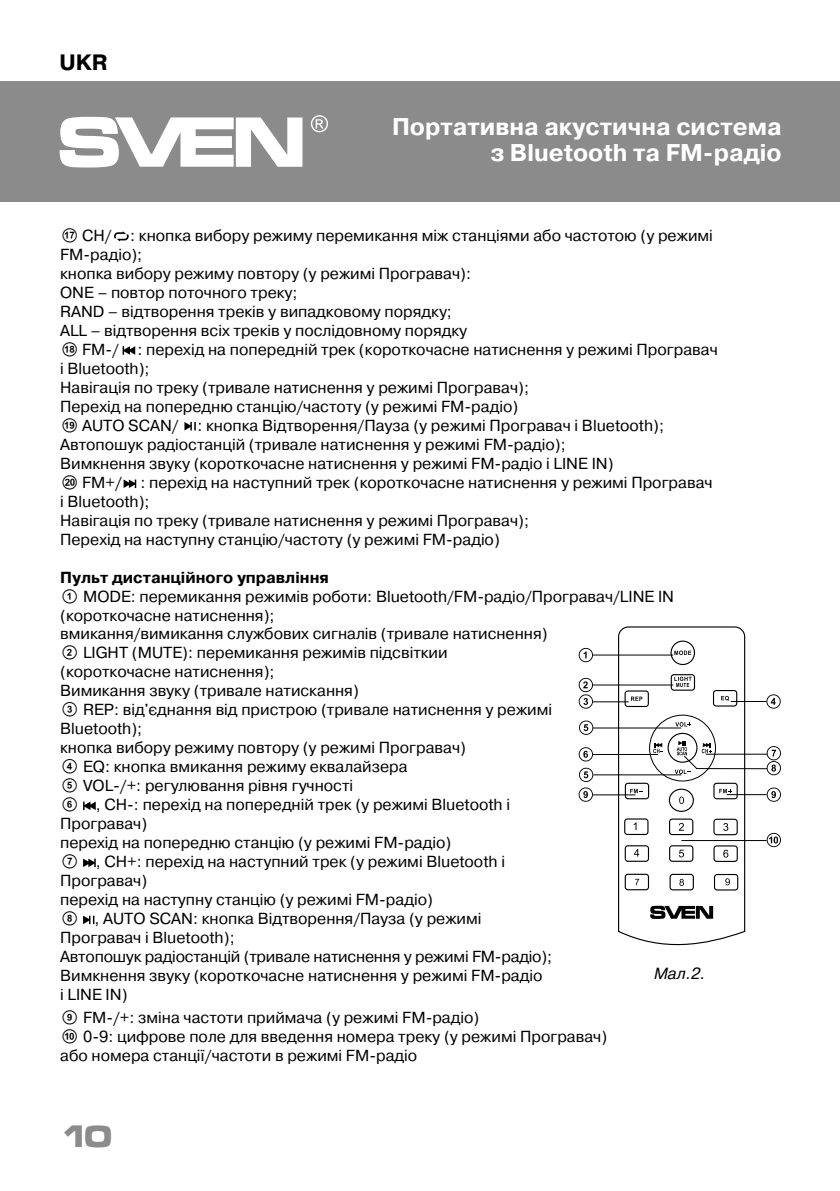
<style>
.page{position:relative;width:840px;height:1191px;background:#fff}
.page>*{position:absolute;margin:0;border:0;box-sizing:border-box;transform-origin:0 0}
.t1{font:700 30px "Micra";color:#8b8b8b}
.t2{font:700 24.2px/26px "Pragmatica";color:#fff;text-align:right}
.t3{font:700 22.2px "Pragmatica";color:#000}
.t4{font:italic 16.2px "Pragmatica";color:#000}
.t5{font:16px/19px "Pragmatica";color:#000}
.s1{font-family:"SVEN"}
.s2{font-weight:700}
</style>
<div class="page">
<div style="left:0;top:81px;width:839px;height:121px;background:#8b8b8b"></div>
<svg style="left:60px;top:117px;width:242px;height:50px"></svg>
<svg style="left:311px;top:115px;width:17px;height:17px"></svg>
<svg style="left:114px;top:231px;width:15px;height:10px"></svg>
<svg style="left:122px;top:346px;width:13px;height:9px"></svg>
<svg style="left:184px;top:422px;width:12px;height:8px"></svg>
<svg style="left:123px;top:479px;width:13px;height:9px"></svg>
<svg style="left:617px;top:626px;width:128px;height:320px"></svg>
<svg style="left:634px;top:879px;width:4px;height:6px"></svg>
<svg style="left:679px;top:878px;width:4px;height:8px"></svg>
<svg style="left:725px;top:878px;width:4px;height:7px"></svg>
<svg style="left:674px;top:676px;width:17px;height:11px"></svg>
<svg style="left:674px;top:650px;width:16px;height:5px"></svg>
<svg style="left:675px;top:722px;width:15px;height:4px"></svg>
<svg style="left:720px;top:696px;width:8px;height:4px"></svg>
<svg style="left:630px;top:696px;width:12px;height:5px"></svg>
<svg style="left:649px;top:905px;width:63px;height:14px"></svg>
<svg style="left:578px;top:648px;width:14px;height:14px"></svg>
<svg style="left:578px;top:678px;width:14px;height:30px"></svg>
<hr style="left:592px;top:654px;width:80px;height:1px;background:#000">
<hr style="left:592px;top:684px;width:80px;height:1px;background:#000">
<hr style="left:592px;top:701px;width:36px;height:1px;background:#000">
<hr style="left:730px;top:701px;width:36px;height:1px;background:#000">
<svg style="left:766px;top:694px;width:14px;height:14px"></svg>
<svg style="left:579px;top:720px;width:14px;height:15px"></svg>
<hr style="left:592px;top:727px;width:88px;height:1px;background:#000">
<hr style="left:593px;top:774px;width:88px;height:1px;background:#000">
<hr style="left:592px;top:754px;width:65px;height:1px;background:#000">
<svg style="left:578px;top:747px;width:14px;height:14px"></svg>
<hr style="left:592px;top:794px;width:43px;height:1px;background:#000">
<svg style="left:578px;top:767px;width:15px;height:34px"></svg>
<svg style="left:623px;top:732px;width:157px;height:130px"></svg>
<svg style="left:83px;top:801px;width:13px;height:9px"></svg>
<svg style="left:83px;top:858px;width:13px;height:9px"></svg>
<svg style="left:83px;top:915px;width:11px;height:9px"></svg>
<h3 class="t3" style="left:60px;top:47px;width:50px">UKR</h3>
<h2 class="t2" style="left:392px;top:114px;width:391px">Портативна акустична система з Bluetooth та FM-радіо</h2>
<p class="t5" style="left:60px;top:226px;width:658px"><span class="s1">Q</span> CH/ : кнопка вибору режиму перемикання між станціями або частотою (у режимі FM-радіо);<br>кнопка вибору режиму повтору (у режимі Програвач):<br>ONE – повтор поточного треку;<br>RAND – відтворення треків у випадковому порядку;<br>ALL – відтворення всіх треків у послідовному порядку<br><span class="s1">R</span> FM-/ : перехід на попередній трек (короткочасне натиснення у режимі Програвач і Bluetooth);<br>Навігація по треку (тривале натиснення у режимі Програвач);<br>Перехід на попередню станцію/частоту (у режимі FM-радіо)<br><span class="s1">S</span> AUTO SCAN/ : кнопка Відтворення/Пауза (у режимі Програвач і Bluetooth); Автопошук радіостанцій (тривале натиснення у режимі FM-радіо);<br>Вимкнення звуку (короткочасне натиснення у режимі FM-радіо і LINE IN)<br><span class="s1">T</span> FM+/ : перехід на наступний трек (короткочасне натиснення у режимі Програвач і Bluetooth);<br>Навігація по треку (тривале натиснення у режимі Програвач);<br>Перехід на наступну станцію/частоту (у режимі FM-радіо)</p>
<p class="t5" style="left:60px;top:568px;width:615px"><span class="s2">Пульт дистанційного управління<br></span><span class="s1">A</span> MODE: перемикання режимів роботи: Bluetooth/FM-радіо/Програвач/LINE IN (короткочасне натиснення);<br>вмикання/вимикання службових сигналів (тривале натиснення)<br><span class="s1">B</span> LIGHT (MUTE): перемикання режимів підсвіткии<br>(короткочасне натиснення);<br>Вимикання звуку (тривале натискання)<br><span class="s1">C</span> REP: від'єднання від пристрою (тривале натиснення у режимі<br>Bluetooth);<br>кнопка вибору режиму повтору (у режимі Програвач)<br><span class="s1">D</span> EQ: кнопка вмикання режиму еквалайзера<br><span class="s1">E</span> VOL-/+: регулювання рівня гучності<br><span class="s1">F</span> , CH-: перехід на попередній трек (у режимі Bluetooth і<br>Програвач)<br>перехід на попередню станцію (у режимі FM-радіо)<br><span class="s1">G</span> , CH+: перехід на наступний трек (у режимі Bluetooth і<br>Програвач)<br>перехід на наступну станцію (у режимі FM-радіо)<br><span class="s1">H</span> , AUTO SCAN: кнопка Відтворення/Пауза (у режимі<br>Програвач і Bluetooth);<br>Автопошук радіостанцій (тривале натиснення у режимі FM-радіо);<br>Вимкнення звуку (короткочасне натиснення у режимі FM-радіо<br>і LINE IN)</p>
<p class="t5" style="left:60px;top:1008px;width:548px"><span class="s1">I</span> FM-/+: зміна частоти приймача (у режимі FM-радіо)<br><span class="s1">J</span> 0-9: цифрове поле для введення номера треку (у режимі Програвач) або номера станції/частоти в режимі FM-радіо</p>
<p class="t4" style="left:653px;top:963px;width:53px">Мал.2.</p>
<h1 class="t1" style="left:59px;top:1120px;width:56px">10</h1>
</div>
